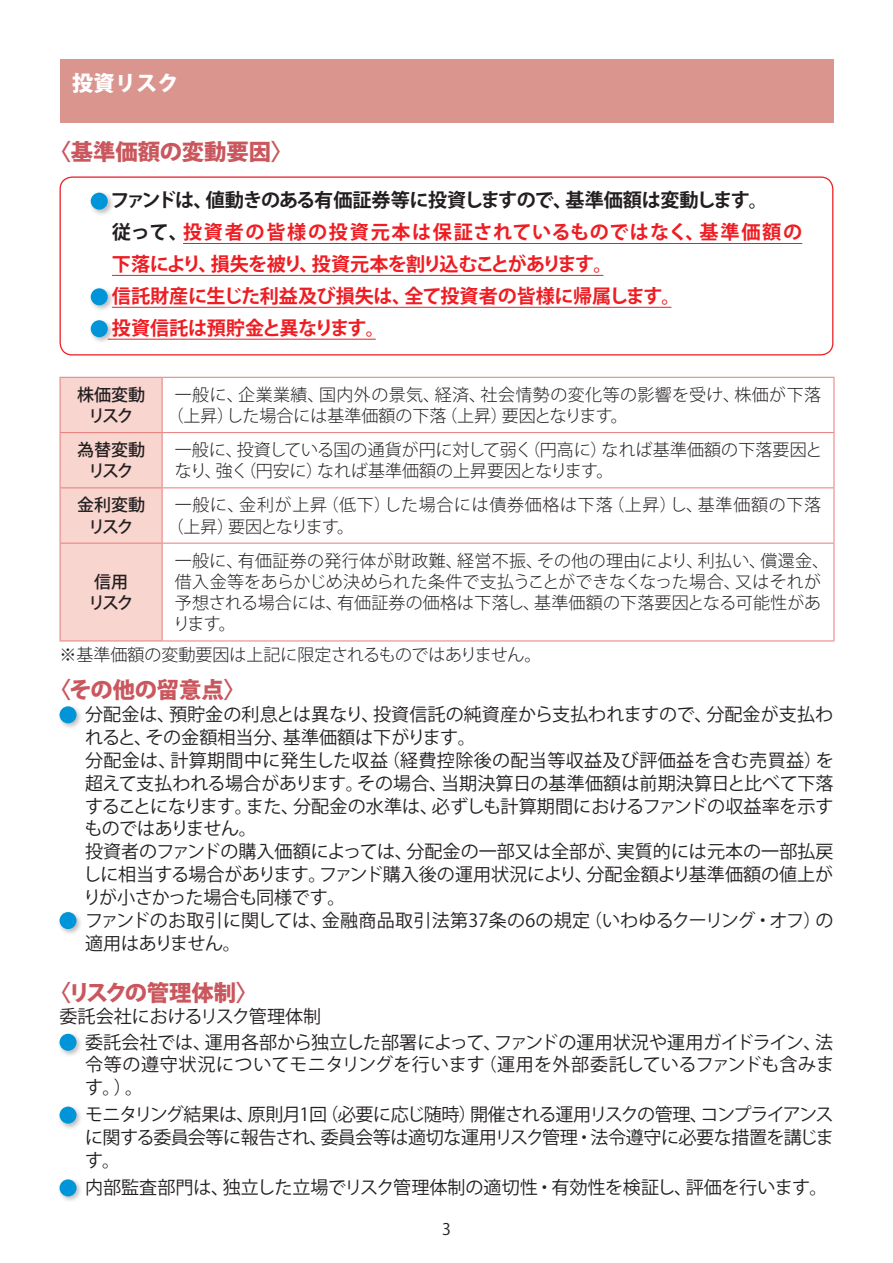
<style>
.page{position:relative;width:893px;height:1263px;background:#fff}
.page>*{position:absolute;margin:0;border:0;box-sizing:border-box;transform-origin:0 0}
.TXT_H2{font:800 22.35px "Koz Go Pro";color:#c9575d}
.TXT_H1{font:800 21.3px "Koz Go Pro";color:#fff}
.t1{font:700 19.2px/32px "Koz Go Pro";letter-spacing:-.02em;color:#ee1d23}
.ing_TXT_LL{font:18px/22.8px "Koz Go Pro";letter-spacing:-.005em;color:#231f20;text-align:justify}
.TABLE_L_Left{font:300 16.95px/21.3px "Koz Go Pro";letter-spacing:.005em;color:#231f20}
.TABLE_L_Left-2{font:300 16.95px/21.3px "Koz Go Pro";letter-spacing:.025em;color:#231f20}
.TABLE_L_Left-3{font:300 16.95px/21.3px "Koz Go Pro";letter-spacing:.04em;color:#231f20}
.TXT_L_anno{font:300 16.95px "Koz Go Pro";color:#231f20}
.TABLE_L_Center{font:500 16.95px "Koz Go Pro";color:#231f20}
.t2{font:15.9px "Koz Go Pro";color:#231f20}
.s1{color:#231f20}
</style>
<div class="page">
<div style="left:60px;top:60px;width:773px;height:63px;background:#da958f"></div>
<hr style="left:183px;top:243px;width:619px;height:1px;background:#ee1d23">
<hr style="left:112px;top:275px;width:491px;height:1px;background:#ee1d23">
<hr style="left:112px;top:307px;width:559px;height:1px;background:#ee1d23">
<hr style="left:108px;top:339px;width:268px;height:1px;background:#ee1d23">
<div style="left:88px;top:190px;width:26px;height:26px;background:#231f20;opacity:.3"></div>
<div style="left:91px;top:193px;width:17px;height:17px;background:#0095d9;border-radius:50%"></div>
<div style="left:88px;top:286px;width:26px;height:26px;background:#231f20;opacity:.3"></div>
<div style="left:91px;top:288px;width:17px;height:17px;background:#0095d9;border-radius:50%"></div>
<div style="left:88px;top:318px;width:26px;height:26px;background:#231f20;opacity:.3"></div>
<div style="left:91px;top:320px;width:17px;height:17px;background:#0095d9;border-radius:50%"></div>
<div style="left:60px;top:176px;width:773px;height:179px;border:1px solid #ee1d23;border-radius:12px"></div>
<div style="left:61px;top:378px;width:101px;height:262px;background:#f8d5cf"></div>
<svg style="left:163px;top:433px;width:670px;height:110px"></svg>
<hr style="left:162px;top:377px;width:672px;height:1px;background:#e98281">
<hr style="left:833px;top:378px;width:1px;height:54px;background:#e98281">
<hr style="left:833px;top:433px;width:1px;height:54px;background:#e98281">
<hr style="left:833px;top:488px;width:1px;height:55px;background:#e98281">
<hr style="left:162px;top:543px;width:672px;height:1px;background:#e98281">
<hr style="left:833px;top:544px;width:1px;height:96px;background:#e98281">
<hr style="left:162px;top:640px;width:672px;height:1px;background:#e98281">
<hr style="left:60px;top:377px;width:102px;height:1px;background:#e98281">
<hr style="left:60px;top:378px;width:1px;height:54px;background:#e98281">
<hr style="left:162px;top:378px;width:1px;height:54px;background:#e98281">
<hr style="left:60px;top:433px;width:1px;height:54px;background:#e98281">
<hr style="left:162px;top:433px;width:1px;height:54px;background:#e98281">
<hr style="left:60px;top:488px;width:1px;height:55px;background:#e98281">
<hr style="left:162px;top:488px;width:1px;height:55px;background:#e98281">
<hr style="left:60px;top:543px;width:102px;height:1px;background:#e98281">
<hr style="left:60px;top:544px;width:1px;height:96px;background:#e98281">
<hr style="left:162px;top:544px;width:1px;height:96px;background:#e98281">
<hr style="left:60px;top:640px;width:102px;height:1px;background:#e98281">
<hr style="left:60px;top:432px;width:102px;height:1px;background:#e98281">
<hr style="left:60px;top:487px;width:102px;height:1px;background:#e98281">
<hr style="left:162px;top:432px;width:672px;height:1px;background:#e98281">
<hr style="left:162px;top:487px;width:672px;height:1px;background:#e98281">
<div style="left:57px;top:704px;width:26px;height:26px;background:#231f20;opacity:.3"></div>
<div style="left:60px;top:706px;width:17px;height:17px;background:#0095d9;border-radius:50%"></div>
<div style="left:57px;top:910px;width:26px;height:26px;background:#231f20;opacity:.3"></div>
<div style="left:60px;top:912px;width:17px;height:17px;background:#0095d9;border-radius:50%"></div>
<div style="left:57px;top:1031px;width:26px;height:26px;background:#231f20;opacity:.3"></div>
<div style="left:60px;top:1034px;width:17px;height:17px;background:#0095d9;border-radius:50%"></div>
<div style="left:57px;top:1104px;width:26px;height:26px;background:#231f20;opacity:.3"></div>
<div style="left:60px;top:1106px;width:17px;height:17px;background:#0095d9;border-radius:50%"></div>
<div style="left:57px;top:1177px;width:26px;height:26px;background:#231f20;opacity:.3"></div>
<div style="left:60px;top:1179px;width:17px;height:17px;background:#0095d9;border-radius:50%"></div>
<p class="TXT_H1" style="left:72px;top:69px;width:108px">投資リスク</p>
<p class="TXT_H2" style="left:49px;top:137px;width:246px">〈基準価額の変動要因〉</p>
<p class="t1" style="left:111px;top:186px;width:693px"><span class="s1">ファンドは、値動きのある有価証券等に投資しますので、基準価額は変動します。<br>従って、</span>投資者の皆様の投資元本は保証されているものではなく、基準価額の下落により、損失を被り、投資元本を割り込むことがあります。<br>信託財産に生じた利益及び損失は、全て投資者の皆様に帰属します。<br>投資信託は預貯金と異なります。</p>
<p class="TABLE_L_Center" style="left:77px;top:384px;width:70px">株価変動</p>
<p class="TABLE_L_Center" style="left:88px;top:405px;width:47px">リスク</p>
<p class="TABLE_L_Left-2" style="left:167px;top:384px;width:656px;text-indent:8px">一般に、企業業績、国内外の景気、経済、社会情勢の変化等の影響を受け、株価が下落（上昇）した場合には基準価額の下落（上昇）要因となります。</p>
<p class="TABLE_L_Center" style="left:77px;top:439px;width:70px">為替変動</p>
<p class="TABLE_L_Center" style="left:88px;top:460px;width:47px">リスク</p>
<p class="TABLE_L_Left" style="left:175px;top:439px;width:649px">一般に、投資している国の通貨が円に対して弱く（円高に）なれば基準価額の下落要因となり、強く（円安に）なれば基準価額の上昇要因となります。</p>
<p class="TABLE_L_Center" style="left:77px;top:494px;width:70px">金利変動</p>
<p class="TABLE_L_Center" style="left:88px;top:515px;width:47px">リスク</p>
<p class="TABLE_L_Left-3" style="left:167px;top:495px;width:656px;text-indent:8px">一般に、金利が上昇（低下）した場合には債券価格は下落（上昇）し、基準価額の下落（上昇）要因となります。</p>
<p class="TABLE_L_Left" style="left:173px;top:550px;width:658px">一般に、有価証券の発行体が財政難、経営不振、その他の理由により、利払い、償還金、借入金等をあらかじめ決められた条件で支払うことができなくなった場合、又はそれが予想される場合には、有価証券の価格は下落し、基準価額の下落要因となる可能性があります。</p>
<p class="TXT_L_anno" style="left:60px;top:643px;width:483px">※基準価額の変動要因は上記に限定されるものではありません。</p>
<p class="TXT_H2" style="left:49px;top:675px;width:198px">〈その他の留意点〉</p>
<p class="ing_TXT_LL" style="left:85px;top:704px;width:750px">分配金は、預貯金の利息とは異なり、投資信託の純資産から支払われますので、分配金が支払われると、その金額相当分、基準価額は下がります。</p>
<p class="ing_TXT_LL" style="left:84px;top:749px;width:751px">分配金は、計算期間中に発生した収益（経費控除後の配当等収益及び評価益を含む売買益）を超えて支払われる場合があります。その場合、当期決算日の基準価額は前期決算日と比べて下落することになります。また、分配金の水準は、必ずしも計算期間におけるファンドの収益率を示すものではありません。</p>
<p class="ing_TXT_LL" style="left:83px;top:841px;width:752px">投資者のファンドの購入価額によっては、分配金の一部又は全部が、実質的には元本の一部払戻しに相当する場合があります。ファンド購入後の運用状況により、分配金額より基準価額の値上がりが小さかった場合も同様です。</p>
<p class="ing_TXT_LL" style="left:85px;top:909px;width:750px">ファンドのお取引に関しては、金融商品取引法第37条の6の規定（いわゆるクーリング・オフ）の適用はありません。</p>
<p class="TXT_H2" style="left:49px;top:978px;width:211px">〈リスクの管理体制〉</p>
<p class="ing_TXT_LL" style="left:60px;top:1005px;width:263px">委託会社におけるリスク管理体制</p>
<p class="ing_TXT_LL" style="left:85px;top:1031px;width:751px">委託会社では、運用各部から独立した部署によって、ファンドの運用状況や運用ガイドライン、法令等の遵守状況についてモニタリングを行います（運用を外部委託しているファンドも含みます。）。</p>
<p class="ing_TXT_LL" style="left:85px;top:1104px;width:750px">モニタリング結果は、原則月1回（必要に応じ随時）開催される運用リスクの管理、コンプライアンスに関する委員会等に報告され、委員会等は適切な運用リスク管理・法令遵守に必要な措置を講じます。</p>
<p class="ing_TXT_LL" style="left:85px;top:1177px;width:744px">内部監査部門は、独立した立場でリスク管理体制の適切性・有効性を検証し、評価を行います。</p>
<p class="TABLE_L_Center" style="left:94px;top:571px;width:36px">信用</p>
<p class="TABLE_L_Center" style="left:88px;top:592px;width:47px">リスク</p>
<p class="t2" style="left:442px;top:1218px;width:10px">3</p>
</div>
